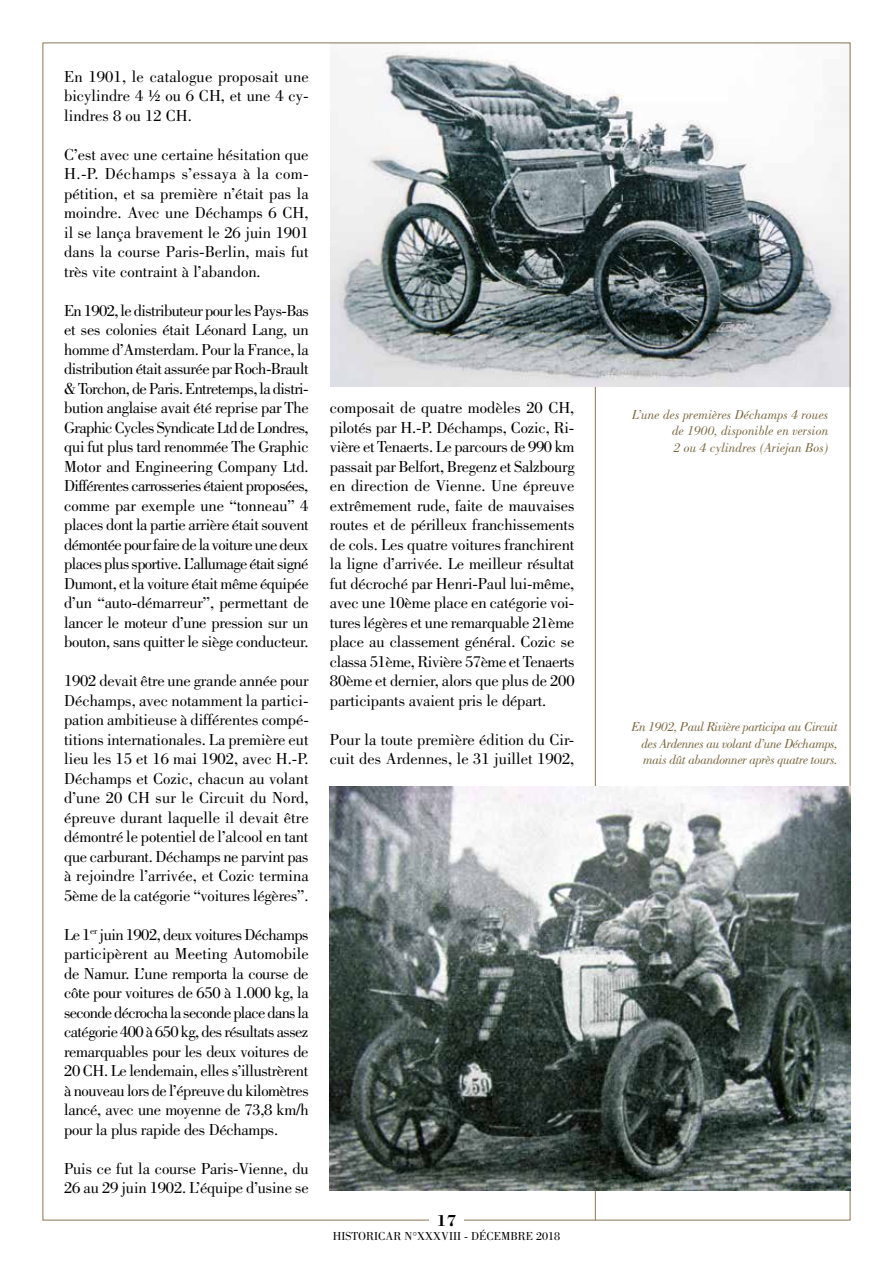
<style>
.page{position:relative;width:893px;height:1263px;background:#fff}
.page>*{position:absolute;margin:0;border:0;box-sizing:border-box;transform-origin:0 0}
.t1{font:16.5px/19.5px "Bodoni";letter-spacing:-.01em;color:#000;text-align:justify}
.t2{font:700 16.5px "Bodoni";color:#000}
.t3{font:italic 13.5px/16.5px "Bodoni";letter-spacing:-.02em;color:#7b6944;text-align:justify}
.t4{font:12px "Bodoni";color:#000}
</style>
<div class="page">
<img style="left:331px;top:50px;width:517px;height:337px">
<hr style="left:595px;top:387px;width:1px;height:833px;background:#8b7655">
<img style="left:330px;top:787px;width:520px;height:404px">
<p class="t1" style="left:64px;top:66px;width:246px">En 1901, le catalogue proposait une bicylindre 4 ½ ou 6 CH, et une 4 cy&shy;lindres 8 ou 12 CH.</p>
<p class="t1" style="left:64px;top:144px;width:246px">C’est avec une certaine hésitation que H.-P. Déchamps s’essaya à la com&shy;pétition, et sa première n’était pas la moindre. Avec une Déchamps 6 CH, il se lança bravement le 26 juin 1901 dans la course Paris-Berlin, mais fut très vite contraint à l’abandon.</p>
<p class="t1" style="left:64px;top:300px;width:246px">En 1902, le distributeur pour les Pays-Bas et ses colonies était Léonard Lang, un homme d’Amsterdam. Pour la France, la distribution était assurée par Roch-Brault &amp; Torchon, de Paris. Entretemps, la distri&shy;bution anglaise avait été reprise par The Graphic Cycles Syndicate Ltd de Londres, qui fut plus tard renommée The Graphic Motor and Engineering Company Ltd.<br>Différentes carrosseries étaient proposées, comme par exemple une “tonneau” 4 places dont la partie arrière était souvent démontée pour faire de la voiture une deux places plus sportive. L’allumage était signé Dumont, et la voiture était même équipée d’un “auto-démarreur”, permettant de lancer le moteur d’une pression sur un bouton, sans quitter le siège conducteur.</p>
<p class="t1" style="left:64px;top:671px;width:246px">1902 devait être une grande année pour Déchamps, avec notamment la partici&shy;pation ambitieuse à différentes compé&shy;titions internationales. La première eut lieu les 15 et 16 mai 1902, avec H.-P.<br>Déchamps et Cozic, chacun au volant d’une 20 CH sur le Circuit du Nord, épreuve durant laquelle il devait être démontré le potentiel de l’alcool en tant que carburant. Déchamps ne parvint pas à rejoindre l’arrivée, et Cozic termina 5ème de la catégorie “voitures légères”.</p>
<p class="t1" style="left:64px;top:924px;width:246px">Le 1<sup>er</sup> juin 1902, deux voitures Déchamps participèrent au Meeting Automobile de Namur. L’une remporta la course de côte pour voitures de 650 à 1.000 kg, la seconde décrocha la seconde place dans la catégorie 400 à 650 kg, des résultats assez remarquables pour les deux voitures de 20 CH. Le lendemain, elles s’illustrèrent à nouveau lors de l’épreuve du kilomètres lancé, avec une moyenne de 73,8 km/h pour la plus rapide des Déchamps.</p>
<p class="t1" style="left:64px;top:1158px;width:246px">Puis ce fut la course Paris-Vienne, du<br>26 au 29 juin 1902. L’équipe d’usine se</p>
<p class="t1" style="left:330px;top:398px;width:246px">composait de quatre modèles 20 CH, pilotés par H.-P. Déchamps, Cozic, Ri&shy;vière et Tenaerts. Le parcours de 990 km passait par Belfort, Bregenz et Salzbourg en direction de Vienne. Une épreuve extrêmement rude, faite de mauvaises routes et de périlleux franchissements de cols. Les quatre voitures franchirent la ligne d’arrivée. Le meilleur résultat fut décroché par Henri-Paul lui-même, avec une 10ème place en catégorie voi&shy;tures légères et une remarquable 21ème place au classement général. Cozic se classa 51ème, Rivière 57ème et Tenaerts 80ème et dernier, alors que plus de 200 participants avaient pris le départ.</p>
<p class="t1" style="left:330px;top:729px;width:246px">Pour la toute première édition du Cir&shy;cuit des Ardennes, le 31 juillet 1902,</p>
<p class="t2" style="left:436px;top:1210px;width:22px">17</p>
<p class="t4" style="left:333px;top:1229px;width:229px">HISTORICAR N°XXXVIII - DÉCEMBRE 2018</p>
<p class="t3" style="left:672px;top:406px;width:158px;text-indent:-40px">L’une des premières Déchamps 4 roues de 1900, disponible en version 2 ou 4 cylindres (Ariejan Bos)</p>
<p class="t3" style="left:642px;top:718px;width:198px;text-indent:-10px">En 1902, Paul Rivière participa au Circuit des Ardennes au volant d’une Déchamps, mais dût abandonner après quatre tours.</p>
</div>
